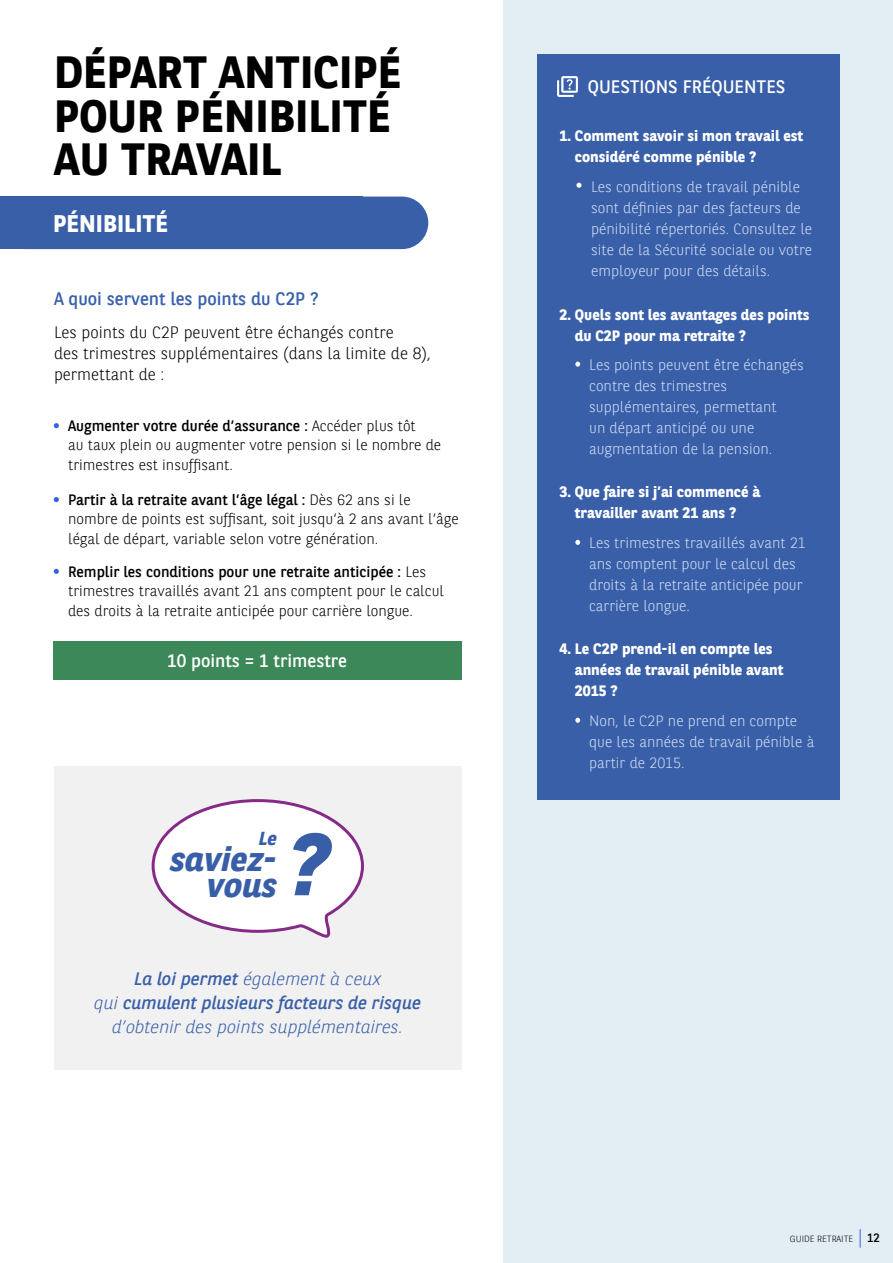
<style>
.page{position:relative;width:893px;height:1263px;background:#fff}
.page>*{position:absolute;margin:0;border:0;box-sizing:border-box;transform-origin:0 0}
.t1{font:italic 700 87.45px "BNPP Sans";color:#385ea8}
.t2{font:700 45px/43.5px "BNPP Sans";color:#000}
.t3{font:italic 700 33.9px/26.2px "BNPP Sans";color:#385ea8;text-align:right}
.t4{font:700 24px "BNPP Sans";color:#fff}
.t5{font:italic 700 18.75px "BNPP Sans";color:#385ea8}
.t6{font:italic 300 18px/24px "BNPP Sans";color:#3a60aa;text-align:center}
.t7{font:18px "BNPP Sans";color:#fff}
.t8{font:18px "BNPP Sans";color:#3a60aa}
.t9{font:300 16.5px/21px "BNPP Sans";color:#000}
.t10{font:300 15px/21px "BNPP Sans";color:#d1ddf2}
.t11{font:300 15px/19.5px "BNPP Sans";color:#000}
.t12{font:700 15px/21px "BNPP Sans";color:#fff}
.t13{font:300 9px "BNPP Sans";color:#000}
.s1{font-weight:400}
.s2{font-weight:400;font-size:12px}
</style>
<div class="page">
<div style="left:0;top:197px;width:428px;height:52px;background:#395fa9;border-radius:26px"></div>
<div style="left:0;top:197px;width:362px;height:52px;background:#395fa9"></div>
<div style="left:53px;top:641px;width:408px;height:38px;background:#3c8859"></div>
<div style="left:504px;top:0;width:389px;height:1263px;background:#e2edf4"></div>
<svg style="left:860px;top:1229px;width:1px;height:19px"></svg>
<svg style="left:54px;top:423px;width:5px;height:5px"></svg>
<svg style="left:54px;top:497px;width:5px;height:5px"></svg>
<svg style="left:54px;top:569px;width:5px;height:5px"></svg>
<div style="left:537px;top:54px;width:302px;height:745px;background:#395fa9"></div>
<svg style="left:576px;top:183px;width:6px;height:5px"></svg>
<svg style="left:575px;top:362px;width:5px;height:5px"></svg>
<svg style="left:557px;top:76px;width:21px;height:21px"></svg>
<svg style="left:575px;top:718px;width:5px;height:5px"></svg>
<svg style="left:575px;top:540px;width:5px;height:5px"></svg>
<div style="left:54px;top:766px;width:407px;height:304px;background:#f1f1f1"></div>
<svg style="left:151px;top:799px;width:213px;height:139px"></svg>
<h2 class="t2" style="left:54px;top:49px;width:349px">DÉPART ANTICIPÉ<br>POUR PÉNIBILITÉ<br>AU TRAVAIL</h2>
<h3 class="t4" style="left:53px;top:207px;width:117px">PÉNIBILITÉ</h3>
<p class="t8" style="left:54px;top:287px;width:266px">A quoi servent les points du C2P ?</p>
<p class="t9" style="left:54px;top:321px;width:378px">Les points du C2P peuvent être échangés contre<br>des trimestres supplémentaires (dans la limite de 8), permettant de :</p>
<p class="t11" style="left:68px;top:415px;width:375px"><span class="s1">Augmenter votre durée d’assurance :</span> Accéder plus tôt<br>au taux plein ou augmenter votre pension si le nombre de trimestres est insuffisant.</p>
<p class="t11" style="left:68px;top:489px;width:392px"><span class="s1">Partir à la retraite avant l’âge légal :</span> Dès 62 ans si le nombre de points est suffisant, soit jusqu’à 2 ans avant l’âge légal de départ, variable selon votre génération.</p>
<p class="t11" style="left:68px;top:561px;width:377px"><span class="s1">Remplir les conditions pour une retraite anticipée :</span> Les trimestres travaillés avant 21 ans comptent pour le calcul des droits à la retraite anticipée pour carrière longue.</p>
<p class="t7" style="left:167px;top:648px;width:181px">10 points = 1 trimestre</p>
<p class="t5" style="left:259px;top:825px;width:20px">Le</p>
<h3 class="t3" style="left:170px;top:844px;width:108px">saviez&shy;vous</h3>
<h1 class="t1" style="left:289px;top:805px;width:43px">?</h1>
<p class="t6" style="left:94px;top:966px;width:329px"><span class="s1">La loi permet</span> également à ceux<br>qui <span class="s1">cumulent plusieurs facteurs de risque </span>d’obtenir des points supplémentaires.</p>
<p class="t7" style="left:588px;top:75px;width:199px">QUESTIONS FRÉQUENTES</p>
<p class="t12" style="left:575px;top:125px;width:230px;text-indent:-15px">1. Comment savoir si mon travail est considéré comme pénible ?</p>
<p class="t10" style="left:591px;top:175px;width:223px">Les conditions de travail pénible sont définies par des facteurs de pénibilité répertoriés. Consultez le site de la Sécurité sociale ou votre employeur pour des détails.</p>
<p class="t12" style="left:575px;top:303px;width:236px;text-indent:-15px">2. Quels sont les avantages des points du C2P pour ma retraite ?</p>
<p class="t10" style="left:589px;top:353px;width:216px">Les points peuvent être échangés contre des trimestres supplémentaires, permettant<br>un départ anticipé ou une augmentation de la pension.</p>
<p class="t12" style="left:560px;top:480px;width:202px;text-align:center">3. Que faire si j’ai commencé à travailler avant 21 ans ?</p>
<p class="t10" style="left:589px;top:531px;width:218px">Les trimestres travaillés avant 21 ans comptent pour le calcul des droits à la retraite anticipée pour carrière longue.</p>
<p class="t12" style="left:575px;top:638px;width:210px;text-indent:-15px">4. Le C2P prend-il en compte les années de travail pénible avant<br>2015 ?</p>
<p class="t10" style="left:589px;top:709px;width:227px">Non, le C2P ne prend en compte que les années de travail pénible à partir de 2015.</p>
<p class="t13" style="left:790px;top:1232px;width:91px">GUIDE RETRAITE <span class="s2">12</span></p>
</div>
